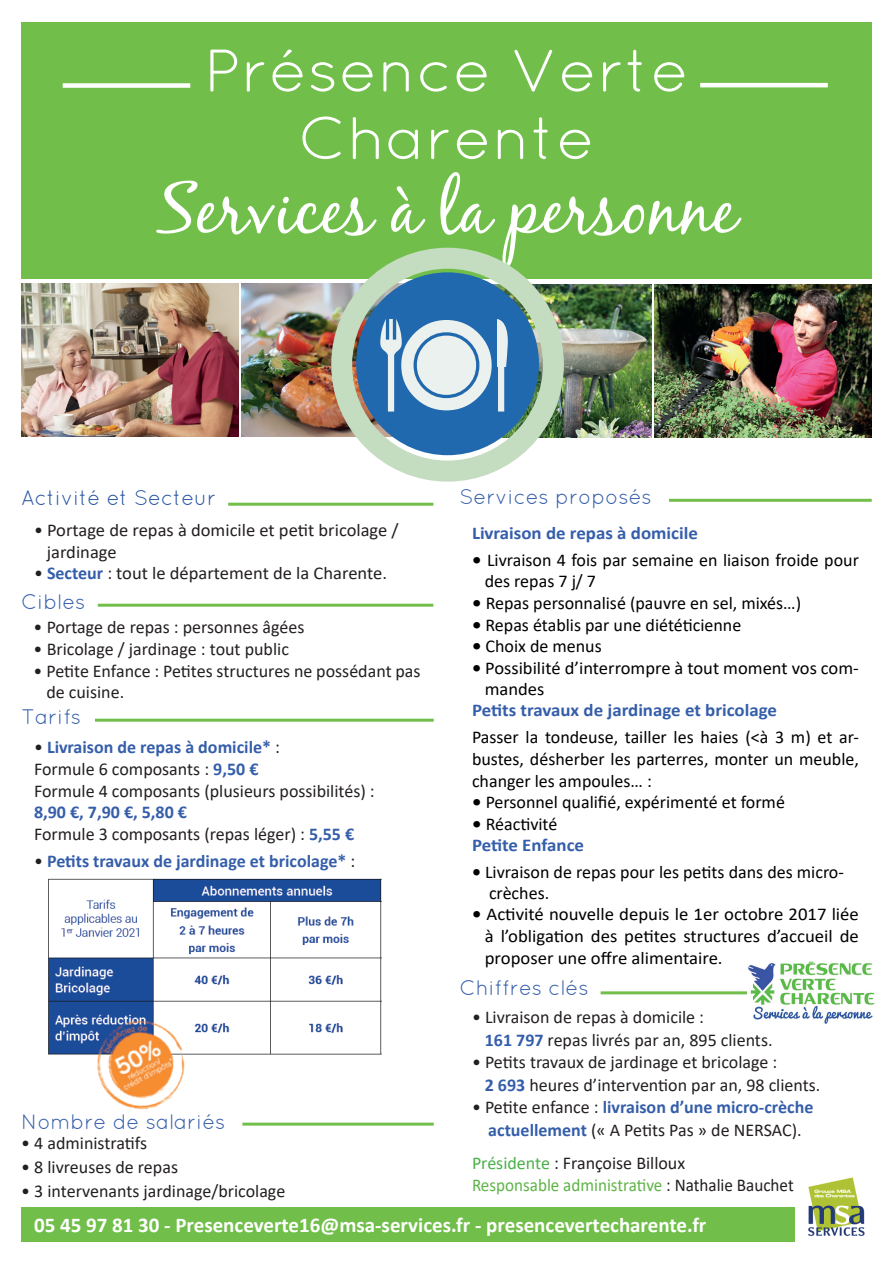
<style>
.page{position:relative;width:893px;height:1263px;background:#fff}
.page>*{position:absolute;margin:0;border:0;box-sizing:border-box;transform-origin:0 0}
.t1{font:72px "Black Jack";color:#fff}
.t2{font:60px/67.5px "Quicksand";color:#fff;text-align:center;scale:1.06 1}
.t3{font:700 21px "Calibri";color:#fff}
.t4{font:21px "Quicksand";color:#355eaa}
.t5{font:21px "Quicksand";color:#2856a1}
.t6{font:18px/21.6px "Calibri";color:#231f20}
.t7{font:18px/21.6px "Calibri";color:#000}
.t8{font:18px/21.6px "Calibri";color:#000;text-align:justify;scale:1.04 1}
.t9{font:700 18px/21px "Calibri";color:#355eaa;scale:1.05 1}
.t10{font:700 18px "Calibri";color:#355eaa}
.s1{font-weight:700;color:#355eaa}
.s2{font-weight:400;color:#231f20}
.s3{font-weight:700}
.s4{color:#000}
.s5{font-weight:400;color:#000}
.s6{color:#49b148}
.s7{color:#5eb447}
</style>
<div class="page">
<div style="left:21px;top:22px;width:851px;height:257px;background:#71bf4a"></div>
<div style="left:63px;top:83px;width:127px;height:5px;background:#fff"></div>
<hr style="left:700px;top:83px;width:128px;height:4px;background:#fff">
<div style="left:21px;top:1207px;width:774px;height:35px;background:#71bf4a"></div>
<hr style="left:669px;top:499px;width:203px;height:3px;background:#71bf4a">
<hr style="left:228px;top:503px;width:205px;height:3px;background:#71bf4a">
<hr style="left:98px;top:604px;width:335px;height:3px;background:#71bf4a">
<hr style="left:95px;top:719px;width:339px;height:3px;background:#71bf4a">
<hr style="left:601px;top:991px;width:271px;height:3px;background:#71bf4a">
<img style="left:808px;top:1177px;width:57px;height:59px">
<img style="left:747px;top:961px;width:128px;height:63px">
<hr style="left:242px;top:1122px;width:192px;height:3px;background:#71bf4a">
<img style="left:241px;top:284px;width:160px;height:153px">
<img style="left:21px;top:283px;width:217px;height:153px">
<img style="left:655px;top:284px;width:217px;height:153px">
<img style="left:494px;top:284px;width:158px;height:153px">
<div style="left:356px;top:272px;width:183px;height:183px;background:#2169ae;border-radius:50%"></div>
<div style="left:331px;top:248px;width:233px;height:234px;border:21px solid #c4dcbf;border-radius:50%"></div>
<img style="left:48px;top:878px;width:334px;height:232px">
<h2 class="t2" style="left:204px;top:36px;width:459px">Présence Verte<br>Charente</h2>
<h1 class="t1" style="left:156px;top:165px;width:582px">Services à la personne</h1>
<p class="t5" style="left:21px;top:485px;width:197px">Activité et Secteur</p>
<p class="t4" style="left:460px;top:485px;width:194px">Services proposés</p>
<p class="t6" style="left:47px;top:519px;width:353px;text-indent:-13px">• Portage de repas à domicile et petit bricolage / jardinage</p>
<p class="t6" style="left:34px;top:562px;width:355px">• <span class="s1">Secteur</span> : tout le département de la Charente.</p>
<p class="t4" style="left:21px;top:590px;width:66px">Cibles</p>
<p class="t6" style="left:34px;top:616px;width:272px">• Portage de repas : personnes âgées</p>
<p class="t6" style="left:34px;top:638px;width:257px">• Bricolage / jardinage : tout public</p>
<p class="t6" style="left:46px;top:659px;width:376px;text-indent:-13px">• Petite Enfance : Petites structures ne possédant pas de cuisine.</p>
<p class="t4" style="left:22px;top:704px;width:61px">Tarifs</p>
<p class="t6" style="left:34px;top:736px;width:342px">• <span class="s1">Livraison de repas à domicile*</span> :<br>Formule 6 composants : <span class="s1">9,50 €<br></span>Formule 4 composants (plusieurs possibilités) :</p>
<p class="t6" style="left:34px;top:801px;width:322px"><span class="s1">8,90 €, 7,90 €, 5,80 €<br></span>Formule 3 composants (repas léger) : <span class="s1">5,55 €</span></p>
<p class="t10" style="left:34px;top:848px;width:323px"><span class="s2">•</span> Petits travaux de jardinage et bricolage* <span class="s2">:</span></p>
<p class="t4" style="left:21px;top:1109px;width:206px">Nombre de salariés</p>
<p class="t6" style="left:21px;top:1132px;width:127px">• 4 administratifs</p>
<p class="t6" style="left:21px;top:1156px;width:158px">• 8 livreuses de repas</p>
<p class="t6" style="left:21px;top:1180px;width:266px">• 3 intervenants jardinage/bricolage</p>
<p class="t9" style="left:472px;top:522px;width:217px">Livraison de repas à domicile</p>
<p class="t7" style="left:485px;top:548px;width:376px;text-indent:-13px"><span class="s3">•</span> Livraison 4 fois par semaine en liaison froide pour des repas 7 j/ 7</p>
<p class="t7" style="left:472px;top:592px;width:331px"><span class="s3">•</span> Repas personnalisé (pauvre en sel, mixés…)</p>
<p class="t7" style="left:472px;top:613px;width:271px"><span class="s3">•</span> Repas établis par une diététicienne</p>
<p class="t7" style="left:472px;top:635px;width:131px"><span class="s3">•</span> Choix de menus</p>
<p class="t7" style="left:485px;top:656px;width:376px;text-indent:-13px"><span class="s3">•</span> Possibilité d’interrompre à tout moment vos com&shy;mandes</p>
<p class="t9" style="left:472px;top:700px;width:292px">Petits travaux de jardinage et bricolage</p>
<p class="t7" style="left:472px;top:726px;width:388px;text-align:justify">Passer la tondeuse, tailler les haies (&lt;à 3 m) et ar&shy;bustes, désherber les parterres, monter un meuble, changer les ampoules… :</p>
<p class="t7" style="left:472px;top:791px;width:314px"><span class="s3">•</span> Personnel qualifié, expérimenté et formé</p>
<p class="t9" style="left:472px;top:813px;width:108px"><span class="s4">•</span> <span class="s5">Réactivité<br></span>Petite Enfance</p>
<p class="t7" style="left:489px;top:861px;width:356px;line-height:21px;text-indent:-17px"><span class="s3">•</span> Livraison de repas pour les petits dans des micro&shy;crèches.</p>
<p class="t8" style="left:485px;top:903px;width:361px;text-indent:-13px"><span class="s3">•</span> Activité nouvelle depuis le 1er octobre 2017 liée à l’obligation des petites structures d’accueil de proposer une offre alimentaire.</p>
<p class="t4" style="left:460px;top:975px;width:131px">Chiffres clés</p>
<p class="t6" style="left:485px;top:1005px;width:289px;line-height:22.5px;text-indent:-13px">• Livraison de repas à domicile :<br><span class="s1">161 797</span> repas livrés par an, 895 clients.</p>
<p class="t6" style="left:485px;top:1050px;width:337px;line-height:22.5px;text-indent:-13px">• Petits travaux de jardinage et bricolage :<br><span class="s1">2 693</span> heures d’intervention par an, 98 clients.</p>
<p class="t6" style="left:472px;top:1095px;width:343px;line-height:22.5px;text-align:center">• Petite enfance : <span class="s1">livraison d’une micro-crèche actuellement</span> (« A Petits Pas » de NERSAC).</p>
<p class="t6" style="left:472px;top:1152px;width:323px"><span class="s6">Présidente</span> : Françoise Billoux<br><span class="s7">Responsable administrative</span> : Nathalie Bauchet</p>
<p class="t3" style="left:34px;top:1210px;width:674px">05 45 97 81 30 - Presenceverte16@msa-services.fr - presencevertecharente.fr</p>
</div>
